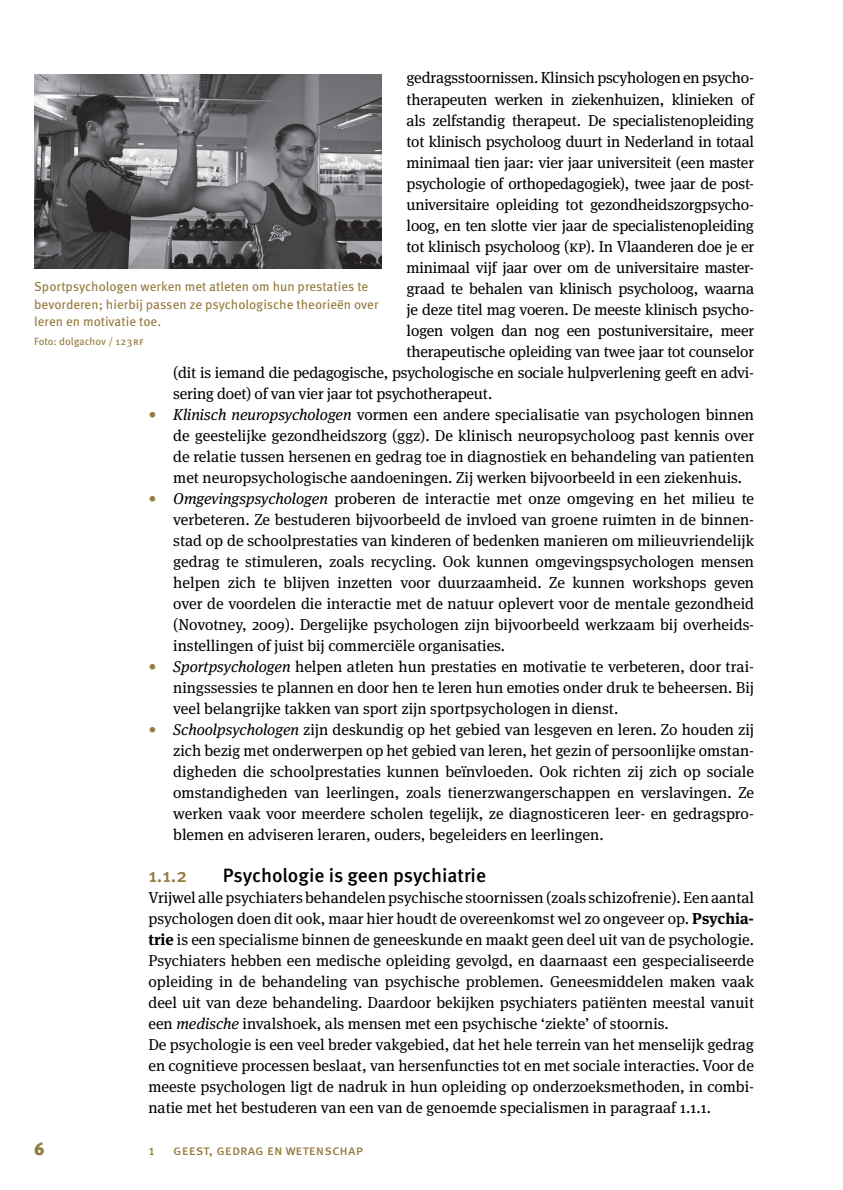
<style>
.page{position:relative;width:843px;height:1190px;background:#fff}
.page>*{position:absolute;margin:0;border:0;box-sizing:border-box;transform-origin:0 0}
.t1{font:500 19.25px "Meta Pro";letter-spacing:-.005em;color:#000}
.t2{font:500 19.25px "Meta Pro";color:#947a3c}
.t3{font:900 17.5px "Meta Pro";color:#947a3c}
.t4{font:15.75px/21px "Meta Serif Pro";letter-spacing:-.01em;color:#000;text-align:justify}
.t5{font:14px "Meta Pro";color:#947a3c}
.t6{font:13.12px/17.5px "Meta Pro";color:#947a3c}
.t7{font:10.5px "Meta Pro";letter-spacing:.05em;color:#947a3c}
.s1{color:#947a3c}
.s2{font-style:italic}
.s3{font-weight:700}
</style>
<div class="page">
<img style="left:34px;top:75px;width:347px;height:193px">
<p class="t4" style="left:406px;top:67px;width:349px">gedragsstoornissen. Klinsich pscyhologen en psycho-</p>
<p class="t4" style="left:406px;top:88px;width:349px">therapeuten werken in ziekenhuizen, klinieken of</p>
<p class="t4" style="left:406px;top:109px;width:349px">als zelfstandig therapeut. De specialistenopleiding</p>
<p class="t4" style="left:406px;top:130px;width:349px">tot klinisch psycholoog duurt in Nederland in totaal</p>
<p class="t4" style="left:406px;top:151px;width:349px">minimaal tien jaar: vier jaar universiteit (een master</p>
<p class="t4" style="left:406px;top:172px;width:349px">psychologie of orthopedagogiek), twee jaar de post-</p>
<p class="t4" style="left:406px;top:193px;width:349px">universitaire opleiding tot gezondheidszorgpsycho-</p>
<p class="t4" style="left:406px;top:214px;width:349px">loog, en ten slotte vier jaar de specialistenopleiding</p>
<p class="t4" style="left:406px;top:235px;width:349px">tot klinisch psycholoog (KP). In Vlaanderen doe je er</p>
<p class="t4" style="left:406px;top:256px;width:349px">minimaal vijf jaar over om de universitaire master-</p>
<p class="t4" style="left:406px;top:277px;width:349px">graad te behalen van klinisch psycholoog, waarna</p>
<p class="t4" style="left:406px;top:298px;width:349px">je deze titel mag voeren. De meeste klinisch psycho-</p>
<p class="t4" style="left:406px;top:319px;width:349px">logen volgen dan nog een postuniversitaire, meer</p>
<p class="t4" style="left:406px;top:340px;width:349px">therapeutische opleiding van twee jaar tot counselor</p>
<p class="t4" style="left:173px;top:361px;width:582px">(dit is iemand die pedagogische, psychologische en sociale hulpverlening geeft en advi-</p>
<p class="t4" style="left:173px;top:382px;width:320px">sering doet) of van vier jaar tot psychotherapeut.</p>
<p class="t4" style="left:173px;top:403px;width:582px;text-indent:-25px"><span class="s1">•</span> <span class="s2">Klinisch neuropsychologen</span> vormen een andere specialisatie van psychologen binnen de geestelijke gezondheidszorg (ggz). De klinisch neuropsycholoog past kennis over de relatie tussen hersenen en gedrag toe in diagnostiek en behandeling van patienten met neuropsychologische aandoeningen. Zij werken bijvoorbeeld in een ziekenhuis.</p>
<p class="t4" style="left:173px;top:487px;width:582px;text-indent:-25px"><span class="s1">•</span> <span class="s2">Omgevingspsychologen</span> proberen de interactie met onze omgeving en het milieu te verbeteren. Ze bestuderen bijvoorbeeld de invloed van groene ruimten in de binnen&shy;stad op de schoolprestaties van kinderen of bedenken manieren om milieuvriendelijk gedrag te stimuleren, zoals recycling. Ook kunnen omgevingspsychologen mensen helpen zich te blijven inzetten voor duurzaamheid. Ze kunnen workshops geven over de voordelen die interactie met de natuur oplevert voor de mentale gezondheid (Novotney, 2009). Dergelijke psychologen zijn bijvoorbeeld werkzaam bij overheids&shy;instellingen of juist bij commerciële organisaties.</p>
<p class="t4" style="left:173px;top:655px;width:582px;text-indent:-25px"><span class="s1">•</span> <span class="s2">Sportpsychologen</span> helpen atleten hun prestaties en motivatie te verbeteren, door trai&shy;ningssessies te plannen en door hen te leren hun emoties onder druk te beheersen. Bij veel belangrijke takken van sport zijn sportpsychologen in dienst.</p>
<p class="t4" style="left:173px;top:718px;width:582px;text-indent:-25px"><span class="s1">•</span> <span class="s2">Schoolpsychologen</span> zijn deskundig op het gebied van lesgeven en leren. Zo houden zij zich bezig met onderwerpen op het gebied van leren, het gezin of persoonlijke omstan&shy;digheden die schoolprestaties kunnen beïnvloeden. Ook richten zij zich op sociale omstandigheden van leerlingen, zoals tienerzwangerschappen en verslavingen. Ze werken vaak voor meerdere scholen tegelijk, ze diagnosticeren leer- en gedragspro&shy;blemen en adviseren leraren, ouders, begeleiders en leerlingen.</p>
<p class="t2" style="left:148px;top:860px;width:40px">1.1.2</p>
<p class="t1" style="left:223px;top:860px;width:265px">Psychologie is geen psychiatrie</p>
<p class="t4" style="left:148px;top:886px;width:607px;text-align:left">Vrijwel alle psychiaters behandelen psychische stoornissen (zoals schizofrenie). Een aantal psychologen doen dit ook, maar hier houdt de overeenkomst wel zo ongeveer op. <span class="s3">Psychia&shy;trie</span> is een specialisme binnen de geneeskunde en maakt geen deel uit van de psychologie.<br>Psychiaters hebben een medische opleiding gevolgd, en daarnaast een gespecialiseerde opleiding in de behandeling van psychische problemen. Geneesmiddelen maken vaak deel uit van deze behandeling. Daardoor bekijken psychiaters patiënten meestal vanuit een <span class="s2">medische</span> invalshoek, als mensen met een psychische ‘ziekte’ of stoornis.<br>De psychologie is een veel breder vakgebied, dat het hele terrein van het menselijk gedrag en cognitieve processen beslaat, van hersenfuncties tot en met sociale interacties. Voor de meeste psychologen ligt de nadruk in hun opleiding op onderzoeksmethoden, in combi&shy;natie met het bestuderen van een van de genoemde specialismen in paragraaf 1.1.1.</p>
<p class="t6" style="left:34px;top:277px;width:346px">Sportpsychologen werken met atleten om hun prestaties te bevorderen; hierbij passen ze psychologische theorieën over leren en motivatie toe.</p>
<p class="t7" style="left:34px;top:333px;width:111px">Foto: dolgachov / 123R F</p>
<p class="t3" style="left:34px;top:1134px;width:12px">6</p>
<p class="t5" style="left:148px;top:1139px;width:8px">1</p>
<p class="t5" style="left:173px;top:1139px;width:191px">Geest, g edrag en wetenschap</p>
</div>
